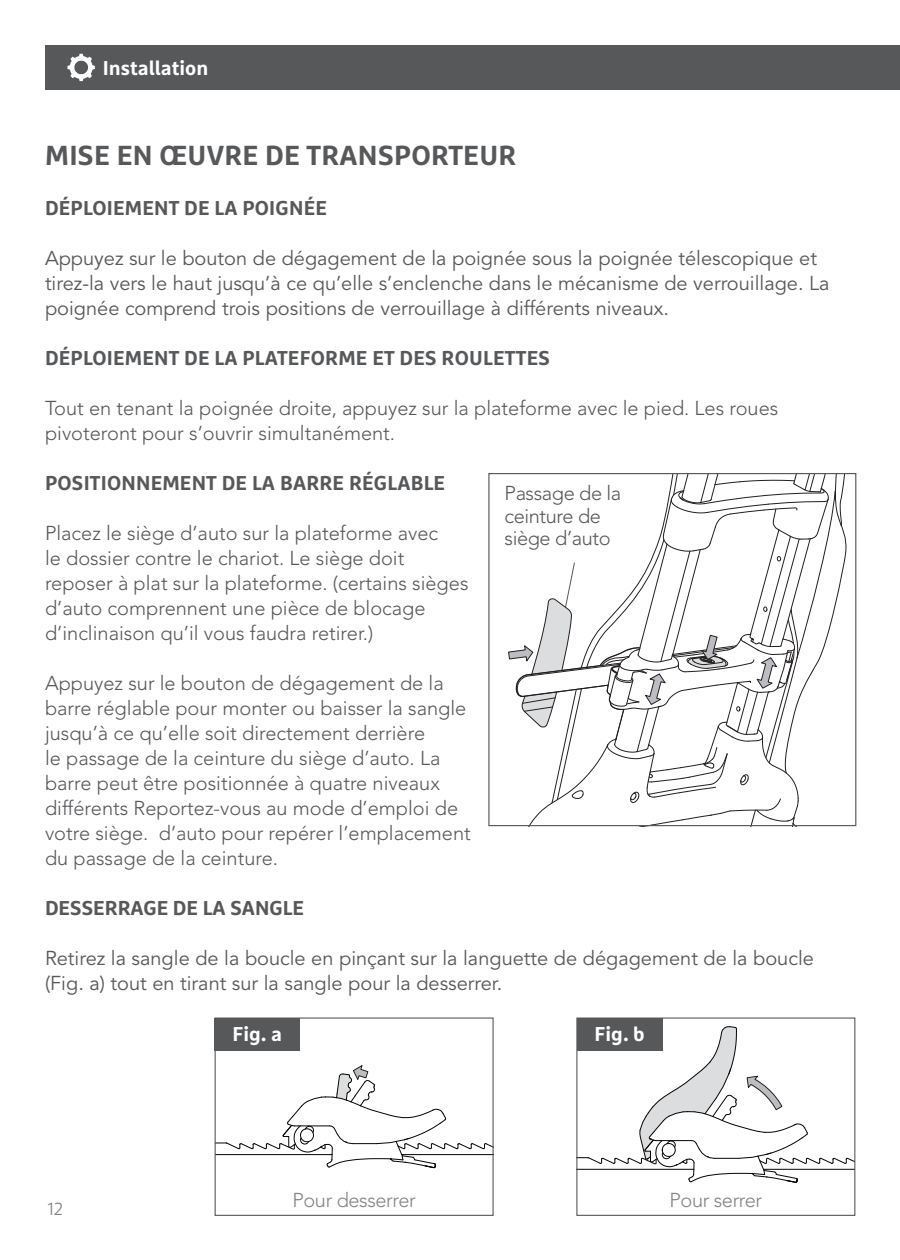
<style>
.page{position:relative;width:900px;height:1260px;background:#fff}
.page>*{position:absolute;margin:0;border:0;box-sizing:border-box;transform-origin:0 0}
.Content__Title{font:700 27.5px "Marselis OT";letter-spacing:.01em;color:#57585a}
.Content__How_To_Use{font:300 20px/25px "Avenir";color:#57585a}
.Content__Body_Text{font:20px/25px "Avenir";color:#57585a}
.Content__Body_Text-2{font:300 20px/25px "Avenir";color:#57585a}
.Content__How_To_Use-2{font:700 20px "Marselis OT";letter-spacing:.01em;color:#57585a}
.Content__Body_Text-3{font:700 20px "Marselis OT";letter-spacing:.01em;color:#57585a}
.t1{font:700 20px "Marselis OT";color:#fff}
.Numbered_List{font:300 20px/22.5px "Avenir";letter-spacing:-.02em;color:#57585a}
.Numbered_List-2{font:300 20px "Avenir";letter-spacing:-.02em;color:#828487}
.t2{font:300 17.5px "Marselis OT";color:#828487}
</style>
<div class="page">
<div style="left:45px;top:45px;width:855px;height:45px;background:#57585a"></div>
<svg style="left:578px;top:1026px;width:275px;height:157px"></svg>
<div style="left:576px;top:1018px;width:279px;height:198px;border:1px solid #57585a"></div>
<svg style="left:217px;top:1065px;width:275px;height:104px"></svg>
<div style="left:215px;top:1018px;width:279px;height:198px;border:1px solid #57585a"></div>
<svg style="left:67px;top:54px;width:28px;height:27px"></svg>
<div style="left:215px;top:1018px;width:85px;height:33px;background:#57585a"></div>
<div style="left:577px;top:1018px;width:85px;height:33px;background:#57585a"></div>
<svg style="left:508px;top:475px;width:341px;height:352px"></svg>
<div style="left:488px;top:473px;width:368px;height:353px;border:1px solid #57585a"></div>
<p class="t1" style="left:103px;top:55px;width:107px">Installation</p>
<p class="t1" style="left:121px;top:55px;width:115px">cluded Parts</p>
<p class="Content__Title" style="left:45px;top:138px;width:473px">MISE EN ŒUVRE DE TRANSPORTEUR</p>
<p class="Content__How_To_Use-2" style="left:45px;top:195px;width:283px">DÉPLOIEMENT DE LA POIGNÉE</p>
<p class="Content__Body_Text" style="left:45px;top:246px;width:786px">Appuyez sur le bouton de dégagement de la poignée sous la poignée télescopique et tirez-la vers le haut jusqu’à ce qu’elle s’enclenche dans le mécanisme de verrouillage. La poignée comprend trois positions de verrouillage à différents niveaux.</p>
<p class="Content__Body_Text-3" style="left:45px;top:345px;width:506px">DÉPLOIEMENT DE LA PLATEFORME ET DES ROULETTES</p>
<p class="Content__Body_Text-2" style="left:45px;top:396px;width:735px">Tout en tenant la poignée droite, appuyez sur la plateforme avec le pied. Les roues pivoteront pour s’ouvrir simultanément.</p>
<p class="Content__How_To_Use-2" style="left:45px;top:470px;width:402px">POSITIONNEMENT DE LA BARRE RÉGLABLE</p>
<p class="Content__How_To_Use" style="left:45px;top:521px;width:425px">Placez le siège d’auto sur la plateforme avec<br>le dossier contre le chariot. Le siège doit reposer à plat sur la plateforme. (certains sièges d’auto comprennent une pièce de blocage d’inclinaison qu’il vous faudra retirer.)</p>
<p class="Content__How_To_Use" style="left:45px;top:671px;width:427px">Appuyez sur le bouton de dégagement de la barre réglable pour monter ou baisser la sangle jusqu’à ce qu’elle soit directement derrière<br>le passage de la ceinture du siège d’auto. La barre peut être positionnée à quatre niveaux différents Reportez-vous au mode d’emploi de votre siège. d’auto pour repérer l’emplacement du passage de la ceinture.</p>
<p class="Content__How_To_Use-2" style="left:45px;top:895px;width:261px">DESSERRAGE DE LA SANGLE</p>
<p class="Content__Body_Text" style="left:45px;top:946px;width:770px">Retirez la sangle de la boucle en pinçant sur la languette de dégagement de la boucle (Fig. a) tout en tirant sur la sangle pour la desserrer.</p>
<p class="Numbered_List" style="left:505px;top:482px;width:118px">Passage de la ceinture de siège d’auto</p>
<p class="t2" style="left:48px;top:1198px;width:17px">12</p>
<p class="t1" style="left:232px;top:1022px;width:51px">Fig. a</p>
<p class="Numbered_List-2" style="left:292px;top:1188px;width:125px">Pour desserrer</p>
<p class="t1" style="left:595px;top:1022px;width:52px">Fig. b</p>
<p class="Numbered_List-2" style="left:670px;top:1188px;width:94px">Pour serrer</p>
</div>
